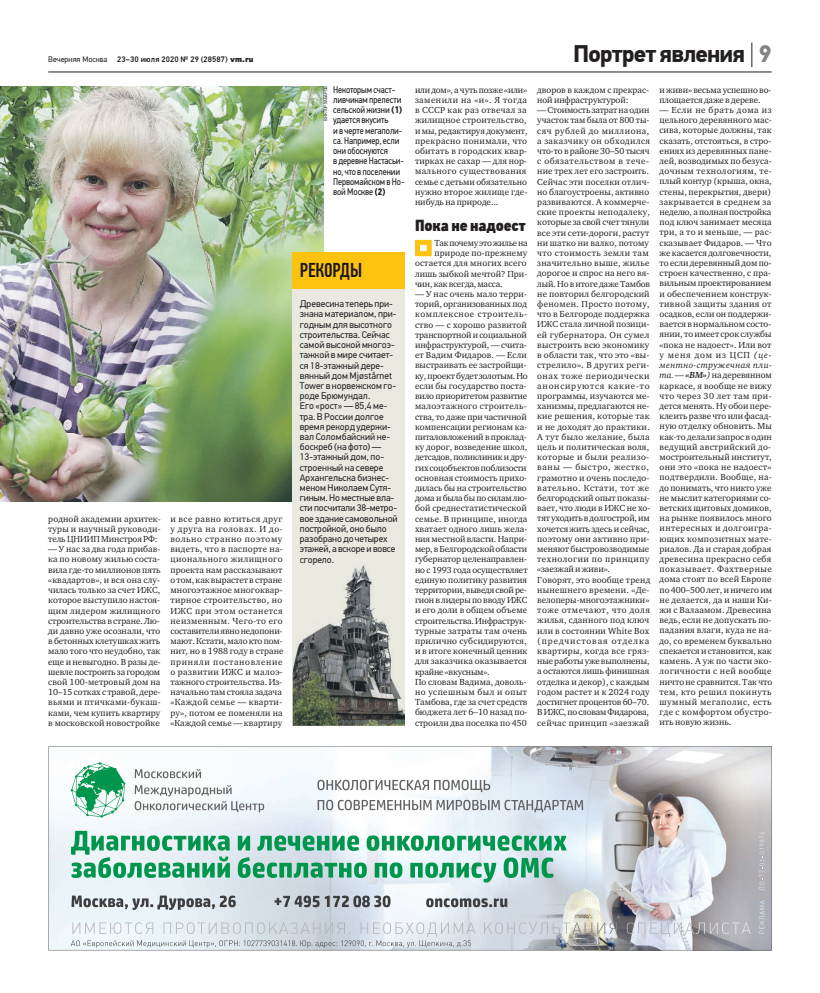
<style>
.page{position:relative;width:820px;height:993px;background:#fff}
.page>*{position:absolute;margin:0;border:0;box-sizing:border-box;transform-origin:0 0}
.t1{font:700 24px "PF Din Text Pro";letter-spacing:-.04em;color:#231f20}
.t2{font:500 20px "PF Din Text Comp Pro";letter-spacing:-.005em;color:#1a181b}
.t3{font:16px "PF Din Text Cond Pro X Black";letter-spacing:-.01em;color:#231f20}
.t4{font:9.6px/10.2px "PF Din Text Pro";color:#231f20}
.t5{font:9.6px/10.2px "PF Din Text Cond Pro";letter-spacing:-.01em;color:#231f20}
.t6{font:9.6px "PF Din Text Pro";letter-spacing:-.01em;color:#221e1c}
.t7{font:9px/10.2px "Charter ITC";letter-spacing:.01em;color:#231f20}
.t8{font:9px/10.2px "Charter ITC";letter-spacing:-.01em;color:#231f20}
.t9{font:9px "Charter ITC";letter-spacing:-.02em;color:#231f20}
.t10{font:9px "Charter ITC";letter-spacing:-.03em;color:#231f20}
.t11{font:500 8px "PF Din Text Pro";letter-spacing:.01em;color:#231f20}
.t12{font:4.5px "PF Din Text Pro";color:#231f20}
.s1{font-weight:400}
.s2{font-weight:900}
.s3{color:#808285}
.s4{font-weight:700}
.s5{font-style:italic}
.s6{font-weight:700;font-style:italic}
</style>
<div class="page">
<svg style="left:751px;top:43px;width:1px;height:24px"></svg>
<hr style="left:48px;top:71px;width:723px;height:1px;background:#231f20">
<svg style="left:48px;top:746px;width:723px;height:204px"></svg>
<img style="left:0;top:86px;width:323px;height:415px">
<div style="left:415px;top:240px;width:16px;height:16px;border:5px solid #fec210"></div>
<div style="left:292px;top:288px;width:113px;height:437px;background:#e9e9df"></div>
<div style="left:292px;top:252px;width:113px;height:36px;background:#fec210"></div>
<img style="left:292px;top:565px;width:113px;height:160px">
<p class="t11" style="left:48px;top:54px;width:207px"><span class="s1">Вечерняя Москва</span> 23–30 июля 2020 № 29 (28587) <span class="s2">vm.ru</span></p>
<h1 class="t1" style="left:573px;top:44px;width:200px">Портретявления <span class="s3">9</span></h1>
<p class="t7" style="left:48px;top:513px;width:114px;text-align:justify">родной академии архитек&shy;туры и научный руководи&shy;тель ЦНИИП Минстроя РФ:</p>
<p class="t7" style="left:48px;top:544px;width:114px;text-align:justify">— У нас за два года прибав&shy;ка по новому жилью соста&shy;вила где-то миллионов пять «квадартов», и вся она слу&shy;чилась только за счет ИЖС, которое выступило настоя&shy;щим лидером жилищного строительства в стране. Лю&shy;ди давно уже осознали, что в бетонных клетушках жить мало того что неудобно, так еще и невыгодно. В разы де&shy;шевле построить за городом свой 100-метровый дом на 10–15 сотках с травой, дере&shy;вьями и птичками-букаш&shy;ками, чем купить квартиру в московской новостройке</p>
<p class="t7" style="left:170px;top:513px;width:114px">и все равно ютиться друг у друга на головах. И до&shy;вольно странно поэтому видеть, что в паспорте на&shy;ционального жилищного проекта нам рассказывают о том, как вырастет в стране многоэтажное многоквар&shy;тирное строительство, но<br>ИЖС при этом останется неизменным. Чего-то его составители явно недопони&shy;мают. Кстати, мало кто пом&shy;нит, но в 1988 году в стране приняли постановление о развитии ИЖС и малоэ&shy;тажного строительства. Из&shy;начально там стояла задача «Каждой семье — кварти&shy;ру», потом ее поменяли на «Каждой семье — квартиру</p>
<p class="t5" style="left:333px;top:84px;width:73px">Некоторымсчаст&shy;ливчикампрелести сельскойжизни <span class="s4">(1) </span>удается вкусить<br>и в чертемегаполи&shy;са. Например, если они обоснуются<br>в деревнеНастасьи&shy;но, что в поселении<br>ПервомайскомвНо&shy;войМоскве <span class="s4">(2)</span></p>
<p class="t12" style="left:323px;top:121px;width:36px;rotate:-90deg">ВИКТОР ХАБАРОВ</p>
<h2 class="t2" style="left:300px;top:262px;width:64px">РЕКОРДЫ</h2>
<p class="t4" style="left:300px;top:300px;width:99px">Древесина теперь при&shy;знана материалом, при&shy;годным для высотного строительства. Сейчас самой высокой многоэ&shy;тажкой в мире считает&shy;ся 18-этажный дере&shy;вянный дом Mjøstårnet<br>Tower в норвежском го&shy;роде Брюмундал.<br>Его «рост» — 85,4 ме&shy;тра. В России долгое время рекорд удержи&shy;вал Соломбайский не&shy;боскреб (на фото) —<br>13-этажный дом, по&shy;строенный на севере<br>Архангельска бизнес&shy;меном Николаем Сутя&shy;гиным. Номестные вла&shy;сти посчитали 38-метро&shy;вое здание самовольной постройкой, оно было разобранодо четырех этажей, а вскоре и вовсе</p>
<p class="t6" style="left:300px;top:555px;width:36px">сгорело.</p>
<p class="t7" style="left:415px;top:85px;width:114px">или дом», а чуть позже «или» заменили на «и». Я тогда в СССР как раз отвечал за жилищное строительство, и мы, редактируя документ, прекрасно понимали, что обитать в городских квар&shy;тирках не сахар — для нор&shy;мального существования семье с детьми обязательно нужно второе жилище где&shy;нибудь на природе...</p>
<h3 class="t3" style="left:415px;top:218px;width:112px">Пока не надоест</h3>
<p class="t10" style="left:434px;top:237px;width:95px">Так почему это жилье на</p>
<p class="t7" style="left:434px;top:248px;width:94px">природе по-прежнему</p>
<p class="t7" style="left:415px;top:258px;width:113px">остается для многих всего</p>
<p class="t7" style="left:415px;top:268px;width:114px">лишь зыбкой мечтой? При-</p>
<p class="t9" style="left:415px;top:278px;width:89px">чин, как всегда, масса.</p>
<p class="t7" style="left:415px;top:289px;width:114px">— У нас очень мало терри&shy;торий, организованных под комплексное строитель&shy;ство — с хорошо развитой транспортной и социальной инфраструктурой, — счита&shy;ет Вадим Фидаров. — Если выстраивать ее застройщи&shy;ку, проект будет золотым. Но если бы государство поста&shy;вило приоритетом развитие малоэтажного строитель&shy;ства, то даже при частичной компенсации регионам ка&shy;питаловложений в проклад&shy;ку дорог, возведение школ, детсадов, поликлиник и дру&shy;гих соцобъектов поблизости основная стоимость прихо&shy;дилась бы на строительство дома и была бы по силам лю&shy;бой среднестатистической семье. В принципе, иногда хватает одного лишь жела&shy;ния местной власти. Напри&shy;мер, в Белгородской области губернатор целенаправлен&shy;но с 1993 года осуществляет единую политику развития территории, выведя свой ре&shy;гион в лидеры по вводу ИЖС и его доли в общем объеме строительства. Инфраструк&shy;турные затраты там очень прилично субсидируются, и в итоге конечный ценник для заказчика оказывается крайне «вкусным».<br>По словам Вадима, доволь&shy;но успешным был и опыт<br>Тамбова, где за счет средств бюджета лет 6–10 назад по&shy;строили два поселка по 450</p>
<p class="t7" style="left:537px;top:84px;width:113px">дворов в каждом с прекрас&shy;ной инфраструктурой:</p>
<p class="t7" style="left:537px;top:105px;width:114px">— Стоимость затрат на один участок там была от 800 ты&shy;сяч рублей до миллиона, а заказчику он обходился что-то в районе 30–50 тысяч с обязательством в тече&shy;ние трех лет его застроить.<br>Сейчас эти поселки отлич&shy;но благоустроены, активно развиваются. А коммерче&shy;ские проекты неподалеку, которые за свой счет тянули все эти сети-дороги, растут ни шатко ни валко, потому что стоимость земли там значительно выше, жилье дорогое и спрос на него вя&shy;лый. Но в итоге даже Тамбов не повторил белгородский феномен. Просто потому, что в Белгороде поддержка<br>ИЖС стала личной позици&shy;ей губернатора. Он сумел выстроить всю экономику в области так, что это «вы&shy;стрелило». В других реги&shy;онах тоже периодически анонсируются какие-то программы, изучаются ме&shy;ханизмы, предлагаются не&shy;кие решения, которые так и не доходят до практики.<br>А тут было желание, была цель и политическая воля, которые и были реализо&shy;ваны — быстро, жестко, грамотно и очень последо&shy;вательно. Кстати, тот же белгородский опыт показы&shy;вает, что люди в ИЖС не хо&shy;тят уходить в долгострой, им хочется жить здесь и сейчас, поэтому они активно при&shy;меняют быстровозводимые технологии по принципу «заезжай и живи».<br>Говорят, это вообще тренд нынешнего времени. «Де&shy;велоперы-многоэтажники» тоже отмечают, что доля жилья, сданного под ключ или в состоянии White Box (предчистовая отделка квартиры, когда все гряз&shy;ные работы уже выполнены, а остаются лишь финишная отделка и декор), с каждым годом растет и к 2024 году достигнет процентов 60–70.<br>В ИЖС, по словам Фидарова, сейчас принцип «заезжай</p>
<p class="t8" style="left:659px;top:84px;width:113px">и живи» весьма успешно во&shy;площается даже в дереве.</p>
<p class="t7" style="left:659px;top:105px;width:114px">— Если не брать дома из цельного деревянного мас&shy;сива, которые должны, так сказать, отстояться, в стро&shy;ениях из деревянных пане&shy;лей, возводимых по безуса&shy;дочным технологиям, те&shy;плый контур (крыша, окна, стены, перекрытия, двери) закрывается в среднем за неделю, а полная постройка под ключ занимает месяца три, а то и меньше, — рас&shy;сказывает Фидаров. — Что же касается долговечности, то если деревянный дом по&shy;строен качественно, с пра&shy;вильным проектированием и обеспечением конструк&shy;тивной защиты здания от осадков, если он поддержи&shy;вается в нормальном состо&shy;янии, то имеет срок службы «пока не надоест». Или вот у меня дом из ЦСП <span class="s5">(це&shy;ментно-стружечная пли&shy;та. —</span> <span class="s6">«ВМ»</span><span class="s5">)</span> на деревянном каркасе, я вообще не вижу что через 30 лет там при&shy;дется менять. Ну обои пере&shy;клеить разве что или фасад&shy;ную отделку обновить. Мы как-то делали запрос в один ведущий австрийский до&shy;мостроительный институт, они это «пока не надоест» подтвердили. Вообще, на&shy;до понимать, что никто уже не мыслит категориями со&shy;ветских щитовых домиков, на рынке появилось много интересных и долгоигра&shy;ющих композитных мате&shy;риалов. Да и старая добрая древесина прекрасно себя показывает. Фахтверные дома стоят по всей Европе по 400–500 лет, и ничего им не делается, да и наши Ки&shy;жи с Валаамом. Древесина ведь, если не допускать по&shy;падания влаги, куда не на&shy;до, со временем буквально спекается и становится, как камень. А уж по части эко&shy;логичности с ней вообще ничто не сравнится. Так что тем, кто решил покинуть шумный мегаполис, есть где с комфортом обустро&shy;ить новую жизнь.</p>
</div>
